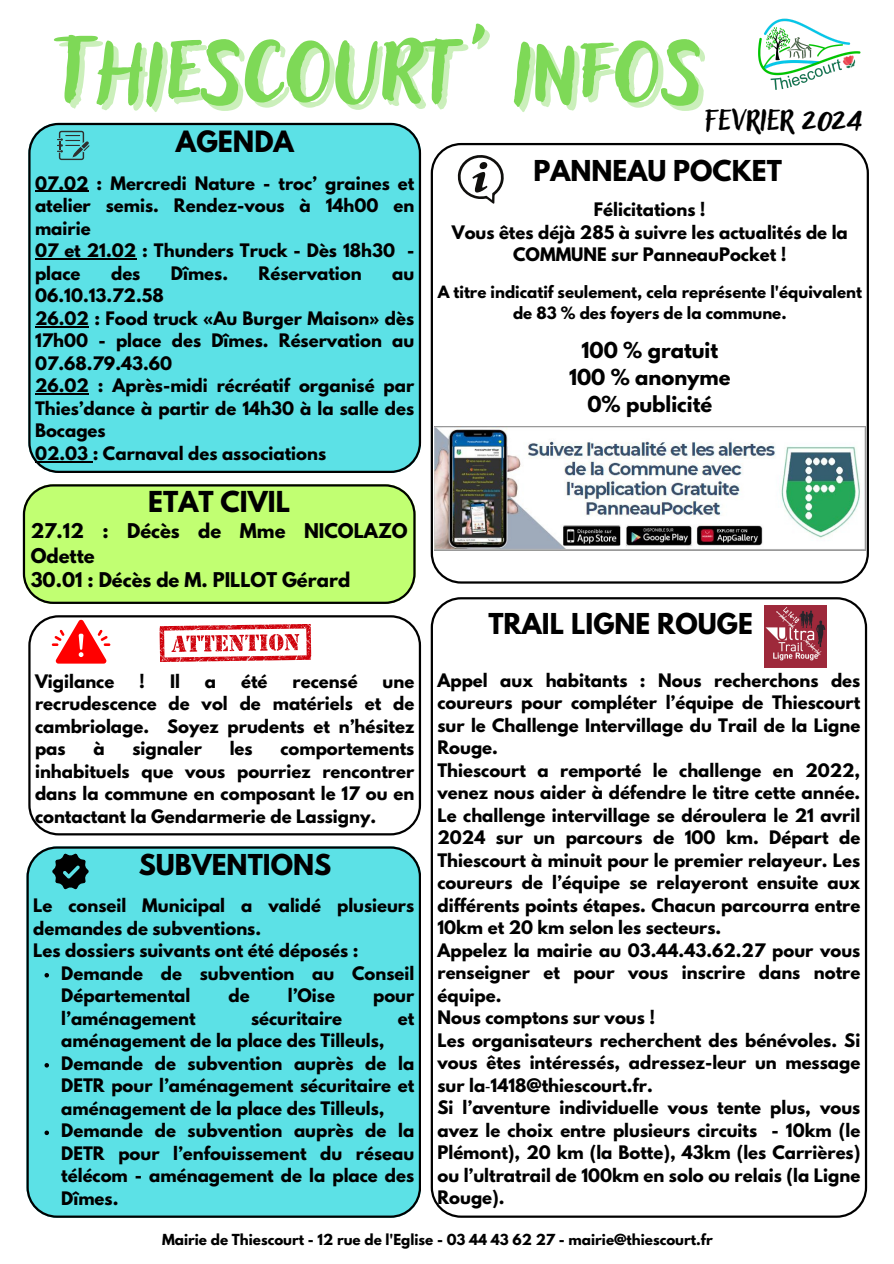
<style>
.page{position:relative;width:894px;height:1264px;background:#fff}
.page>*{position:absolute;margin:0;border:0;box-sizing:border-box;transform-origin:0 0}
.t1{font:116.55px "Adlery Pro Blockletter";color:#7ed957}
.t2{font:39px "Adlery Pro Blockletter";color:#000}
.t3{font:700 25.95px "League Spartan";color:#000}
.t4{font:700 25.5px "League Spartan";color:#000}
.t5{font:700 19.5px/27px "League Spartan";color:#000;text-align:center}
.t6{font:700 18px/24.8px "League Spartan";color:#000}
.t7{font:700 16.5px/22.5px "League Spartan";color:#000}
.t8{font:700 15px/20.2px "League Spartan";color:#000;text-align:center}
.t9{font:700 13.5px "League Spartan";color:#000}
.s1{font-family:"Noto Sans";font-weight:400}
</style>
<div class="page">
<div style="left:28px;top:123px;width:393px;height:350px;background:#5ce1e6"></div>
<hr style="left:35px;top:191px;width:54px;height:1px;background:#000">
<hr style="left:35px;top:258px;width:101px;height:1px;background:#000">
<hr style="left:35px;top:326px;width:54px;height:1px;background:#000">
<hr style="left:35px;top:393px;width:54px;height:1px;background:#000">
<hr style="left:35px;top:461px;width:58px;height:1px;background:#000">
<svg style="left:57px;top:131px;width:32px;height:29px"></svg>
<svg style="left:430px;top:143px;width:438px;height:440px"></svg>
<div style="left:23px;top:484px;width:392px;height:119px;background:#c1ff72"></div>
<div style="left:26px;top:846px;width:394px;height:371px;background:#5ce1e6"></div>
<svg style="left:44px;top:973px;width:5px;height:4px"></svg>
<svg style="left:44px;top:1063px;width:5px;height:4px"></svg>
<svg style="left:44px;top:1130px;width:5px;height:5px"></svg>
<img style="left:758px;top:18px;width:103px;height:72px">
<img style="left:435px;top:427px;width:429px;height:123px">
<svg style="left:52px;top:853px;width:37px;height:36px"></svg>
<svg style="left:430px;top:597px;width:436px;height:620px"></svg>
<img style="left:764px;top:605px;width:62px;height:62px">
<svg style="left:456px;top:153px;width:49px;height:51px"></svg>
<svg style="left:28px;top:615px;width:393px;height:220px"></svg>
<svg style="left:153px;top:595px;width:165px;height:95px"></svg>
<svg style="left:52px;top:620px;width:58px;height:43px"></svg>
<p class="t1" style="left:55px;top:-10px;width:649px">Thiescourt' infos</p>
<h3 class="t2" style="left:704px;top:93px;width:160px">FEVRIER 2024</h3>
<h3 class="t3" style="left:176px;top:129px;width:119px">AGENDA</h3>
<p class="t7" style="left:35px;top:174px;width:380px">07.02 : Mercredi Nature - troc’ graines et atelier semis. Rendez-vous à 14h00 en mairie<br>07 et 21.02 : Thunders Truck - Dès 18h30 - place</p>
<p class="t7" style="left:111px;top:264px;width:31px">des</p>
<p class="t7" style="left:171px;top:264px;width:59px">Dîmes.</p>
<p class="t7" style="left:258px;top:264px;width:104px">Réservation</p>
<p class="t7" style="left:392px;top:264px;width:24px">au</p>
<p class="t7" style="left:35px;top:286px;width:380px">06.10.13.72.58<br>26.02 : Food truck «Au Burger Maison» dès<br>17h00 - place des Dîmes. Réservation au<br>07.68.79.43.60<br>26.02 : Après-midi récréatif organisé par<br>Thies’dance à partir de 14h30 à la salle des<br>Bocages<br>02.03 : Carnaval des associations</p>
<p class="t4" style="left:148px;top:489px;width:143px">ETAT CIVIL</p>
<p class="t6" style="left:31px;top:520px;width:378px">27.12 : Décès de Mme NICOLAZO<br>Odette<br>30.01 : Décès de M. PILLOT Gérard</p>
<p class="t7" style="left:35px;top:672px;width:81px">Vigilance</p>
<p class="t7" style="left:139px;top:672px;width:7px">!</p>
<p class="t7" style="left:170px;top:672px;width:11px">Il</p>
<p class="t7" style="left:205px;top:672px;width:13px">a</p>
<p class="t7" style="left:241px;top:672px;width:28px">été</p>
<p class="t7" style="left:292px;top:672px;width:67px">recensé</p>
<p class="t7" style="left:35px;top:672px;width:380px;text-align:justify;text-indent:347px">une recrudescence de vol de matériels et de cambriolage. Soyez prudents et n’hésitez pas</p>
<p class="t7" style="left:93px;top:739px;width:13px">à</p>
<p class="t7" style="left:132px;top:739px;width:71px">signaler</p>
<p class="t7" style="left:230px;top:739px;width:24px">les</p>
<p class="t7" style="left:35px;top:739px;width:380px;text-align:justify;text-indent:245px">comportements inhabituels que vous pourriez rencontrer dans la commune en composant le 17 ou en contactant la Gendarmerie de Lassigny.</p>
<p class="t4" style="left:139px;top:852px;width:194px">SUBVENTIONS</p>
<p class="t7" style="left:33px;top:896px;width:382px">Le conseil Municipal a validé plusieurs demandes de subventions.<br>Les dossiers suivants ont été déposés :</p>
<p class="t7" style="left:61px;top:963px;width:354px">Demande de subvention au Conseil<br>Départemental</p>
<p class="t7" style="left:228px;top:986px;width:23px">de</p>
<p class="t7" style="left:288px;top:986px;width:49px">l’Oise</p>
<p class="t7" style="left:373px;top:986px;width:43px">pour</p>
<p class="t7" style="left:61px;top:1008px;width:136px">l’aménagement</p>
<p class="t7" style="left:251px;top:1008px;width:93px">sécuritaire</p>
<p class="t7" style="left:398px;top:1008px;width:18px">et</p>
<p class="t7" style="left:61px;top:1031px;width:354px">aménagement de la place des Tilleuls, Demande de subvention auprès de la DETR pour l’aménagement sécuritaire et aménagement de la place des Tilleuls, Demande de subvention auprès de la DETR pour l’enfouissement du réseau télécom - aménagement de la place des Dîmes.</p>
<h3 class="t4" style="left:533px;top:158px;width:250px">PANNEAU POCKET</h3>
<p class="t7" style="left:451px;top:200px;width:397px;text-align:center">Félicitations !<br>Vous êtes déjà 285 à suivre les actualités de la<br>COMMUNE sur PanneauPocket !</p>
<p class="t8" style="left:437px;top:284px;width:425px">A titre indicatif seulement, cela représente l'équivalent de 83 % des foyers de la commune.</p>
<p class="t5" style="left:569px;top:339px;width:163px">100 % gratuit<br>100 % anonyme<br>0% publicité</p>
<p class="t4" style="left:488px;top:611px;width:266px">TRAIL LIGNE ROUGE</p>
<p class="t7" style="left:437px;top:670px;width:424px">Appel aux habitants : Nous recherchons des coureurs pour compléter l’équipe de Thiescourt sur le Challenge Intervillage du Trail de la Ligne Rouge.<br>Thiescourt a remporté le challenge en 2022, venez nous aider à défendre le titre cette année.<br>Le challenge intervillage se déroulera le 21 avril 2024 sur un parcours de 100 km. Départ de Thiescourt à minuit pour le premier relayeur. Les coureurs de l’équipe se relayeront ensuite aux différents points étapes. Chacun parcourra entre 10km et 20 km selon les secteurs.<br>Appelez la mairie au 03.44.43.62.27 pour vous renseigner et pour vous inscrire dans notre équipe.<br>Nous comptons sur vous !<br>Les organisateurs recherchent des bénévoles. Si vous êtes intéressés, adressez-leur un message sur la<span class="s1">‑</span>1418@thiescourt.fr.<br>Si l’aventure individuelle vous tente plus, vous avez le choix entre plusieurs circuits - 10km (le Plémont), 20 km (la Botte), 43km (les Carrières) ou l’ultratrail de 100km en solo ou relais (la Ligne Rouge).</p>
<p class="t9" style="left:162px;top:1232px;width:552px">Mairie de Thiescourt - 12 rue de l'Eglise - 03 44 43 62 27 - mairie@thiescourt.fr</p>
</div>
